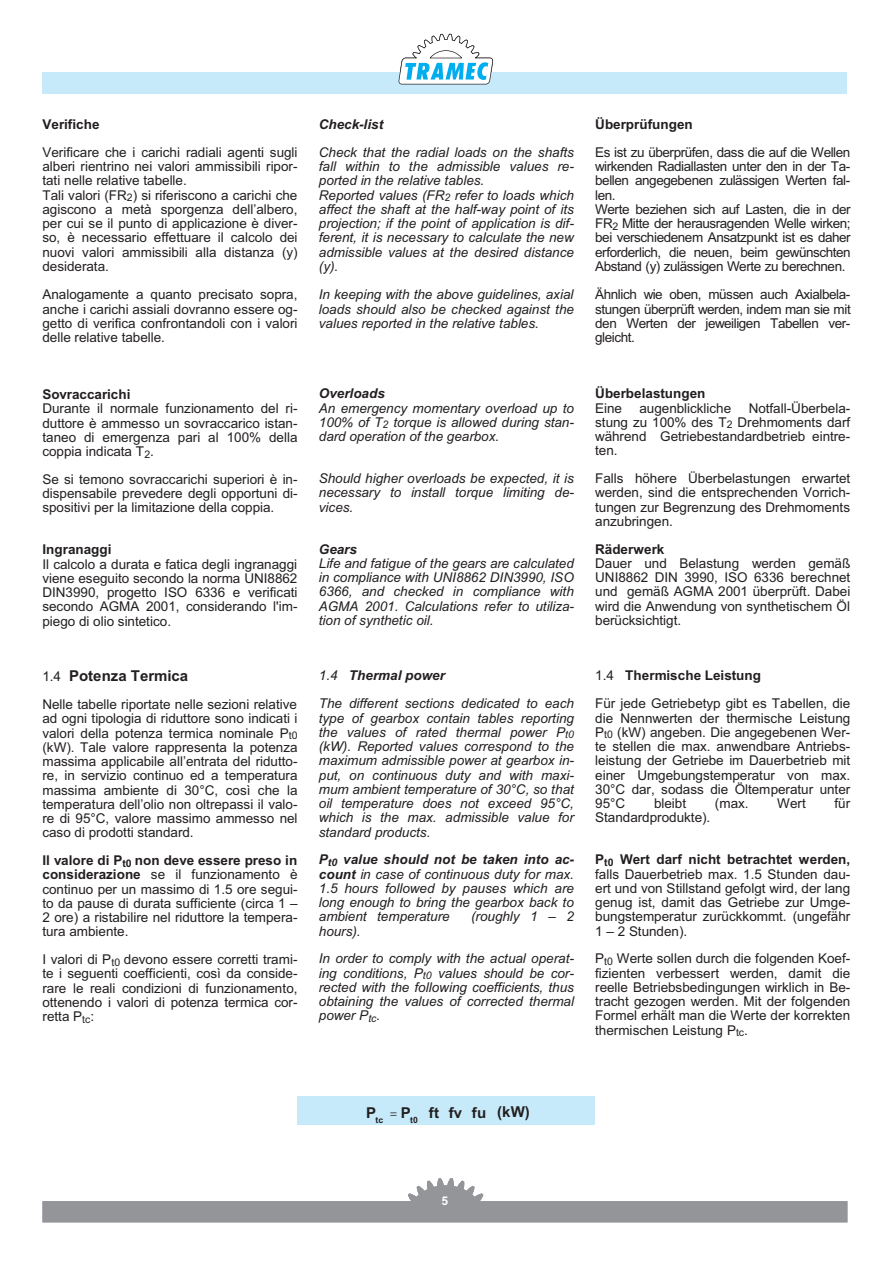
<style>
.page{position:relative;width:894px;height:1263px;background:#fff}
.page>*{position:absolute;margin:0;border:0;box-sizing:border-box;transform-origin:0 0}
.t1{font:700 15px "Arial";color:#231f20}
.t2{font:13.5px/14.2px "Arial";letter-spacing:-.005em;color:#231f20;text-align:justify}
.t3{font:italic 13.5px/14.2px "Arial";letter-spacing:-.005em;color:#231f20;text-align:justify}
.t4{font:13.5px/14.2px "Arial";letter-spacing:-.035em;color:#231f20}
.t5{font:700 13.5px "Arial";color:#231f20}
.t6{font:italic 700 13.5px "Arial";letter-spacing:-.005em;color:#231f20}
.t7{font:700 12px "Arial";color:#fff}
.t8{font:700 8.7px "Arial";color:#231f20}
.s1{font-weight:400;font-size:13.5px}
.s2{font-weight:700}
</style>
<div class="page">
<div style="left:42px;top:73px;width:805px;height:21px;background:#c6eafa"></div>
<svg style="left:399px;top:34px;width:94px;height:51px"></svg>
<svg style="left:42px;top:1178px;width:805px;height:44px"></svg>
<div style="left:298px;top:1096px;width:297px;height:29px;background:#c6eafa"></div>
<p class="t5" style="left:42px;top:119px;width:59px">Verifiche</p>
<p class="t2" style="left:42px;top:146px;width:257px;text-align:left">Ve ri fi ca re che i ca ri chi ra dia li agen ti su gli al be ri rien tri no nei va lo ri am mis si bi li ri por - ta ti nel le re la ti ve ta bel le.<br>Tali va lo ri (FR<sub>2</sub>) si ri fe ri sco no a ca ri chi che agi sco no a metà spor gen za del l’al be ro, per cui se il pun to di ap pli ca zione è di ver - so, è ne ces sa rio ef fet tua re il cal co lo dei nu o vi va lo ri am mis si bi li alla di stan za (y) de si de ra ta.</p>
<p class="t2" style="left:42px;top:289px;width:257px">Ana lo ga men te a quan to pre ci sa to so pra, an che i ca ri chi as sia li do vran no es se re og - get to di ve ri fi ca con fron tan do li con i va lo ri del le re la ti ve ta bel le.</p>
<p class="t5" style="left:42px;top:389px;width:89px">So vrac ca ri chi</p>
<p class="t2" style="left:42px;top:403px;width:257px">Du ran te il nor ma le fun zio na men to del ri - dut to re è am mes so un so vrac ca ri co istan - ta neo di emer gen za pari al 100% del la cop pia in di ca ta T<sub>2</sub>.</p>
<p class="t2" style="left:42px;top:473px;width:257px">Se si te mo no so vrac ca ri chi su pe rio ri è in - di spen sa bi le pre ve de re de gli op por tu ni di - spo si ti vi per la li mi ta zio ne del la cop pia.</p>
<p class="t5" style="left:42px;top:545px;width:71px">Ingra nag gi</p>
<p class="t2" style="left:42px;top:558px;width:257px">Il cal co lo a du ra ta e fa ti ca de gli in gra nag gi vie ne ese gui to se con do la nor ma UNI8862<br>DIN3990, pro get to ISO 6336 e ve ri fi ca ti se con do AGMA 2001, con si de ran do l'im - pie go di olio sin te ti co.</p>
<p class="t1" style="left:42px;top:670px;width:147px"><span class="s1">1.4</span> Potenza Termica</p>
<p class="t2" style="left:42px;top:698px;width:257px">Nel le ta bel le ri por ta te nel le se zio ni re la ti ve ad ogni ti po lo gia di ri dut to re sono in di ca ti i va lo ri del la po ten za ter mi ca no mi na le P<sub>t0 </sub>(kW). Tale va lo re rap pre sen ta la po ten za mas si ma ap pli ca bi le al l’en tra ta del ri dut to - re, in ser vi zio con ti nuo ed a tem pe ra tu ra mas si ma am bien te di 30°C, così che la tem pe ra tu ra del l’o lio non ol tre pas si il va lo - re di 95°C, va lo re mas si mo am mes so nel caso di pro dot ti stan dard.</p>
<p class="t2" style="left:42px;top:854px;width:257px"><span class="s2">Il va lo re di P</span><sub>t0</sub> <span class="s2">non deve es se re pre so in con si de ra zio ne</span> se il fun zio na men to è con ti nuo per un mas si mo di 1.5 ore se gui - to da pa u se di du ra ta suf fi cien te (cir ca 1 – 2 ore) a ri sta bi li re nel ri dut to re la tem pe ra - tu ra am bien te.</p>
<p class="t2" style="left:42px;top:953px;width:257px">I va lo ri di P<sub>t0</sub> de vo no es se re cor ret ti tra mi&shy;te i se guen ti co ef fi cien ti, così da con si de - ra re le re a li con di zio ni di fun zio na men to, ot te nen do i va lo ri di po ten za ter mi ca cor - ret ta P<sub>tc</sub>:</p>
<p class="t6" style="left:319px;top:119px;width:66px">Check- list</p>
<p class="t3" style="left:319px;top:146px;width:257px;text-align:left">Check that the ra dial loads on the shafts fall within to the ad mis si ble val ues re - ported in the rel a tive ta bles.<br>Re ported val ues (FR<sub>2</sub> re fer to loads which af fect the shaft at the half-way point of its pro jec tion; if the point of ap pli ca tion is dif&shy;fer ent, it is nec es sary to cal cu late the new ad mis si ble val ues at the de sired dis tance (y).</p>
<p class="t3" style="left:319px;top:289px;width:257px">In keep ing with the above guide lines, axial loads should also be checked against the val ues re ported in the rel a tive ta bles.</p>
<p class="t6" style="left:319px;top:389px;width:68px">Over loads</p>
<p class="t3" style="left:319px;top:402px;width:257px">An emer gency mo men tary over load up to 100% of T<sub>2</sub> torque is allowed dur ing stan - dard op er a tion of the gear box.</p>
<p class="t3" style="left:319px;top:473px;width:257px">Should higher overloads be ex pected, it is nec es sary to in stall torque lim it ing de - vices.</p>
<p class="t6" style="left:319px;top:544px;width:40px">Gears</p>
<p class="t3" style="left:319px;top:557px;width:257px">Life and fa tigue of the gears are cal cu lated in com pli ance with UNI8862 DIN3990, ISO 6366, and checked in com pli ance with AGMA 2001. Cal cu la tions re fer to uti li za - tion of syn thetic oil.</p>
<p class="t3" style="left:319px;top:663px;width:257px;line-height:27.8px">1.4 <span class="s2">Ther mal power<br></span>The dif fer ent sec tions ded i cated to each</p>
<p class="t3" style="left:319px;top:712px;width:257px">type of gear box con tain ta bles re port ing the val ues of rated ther mal power P<sub>t0 </sub>(kW). Re ported val ues cor re spond to the max i mum ad mis si ble power at gear box in - put, on con tin u ous duty and with max i - mum am bi ent tem per a ture of 30°C, so that oil tem per a ture does not ex ceed 95°C, which is the max. ad mis si ble value for stan dard prod ucts.</p>
<p class="t3" style="left:319px;top:854px;width:257px"><span class="s2">P</span><sub>t0</sub> <span class="s2">value should not be taken into ac - count</span> in case of con tin u ous duty for max.<br>1.5 hours fol lowed by pauses which are long enough to bring the gear box back to am bi ent tem per a ture</p>
<p class="t3" style="left:471px;top:911px;width:105px">(roughly 1 – 2</p>
<p class="t3" style="left:319px;top:918px;width:257px;line-height:27.8px">hours).<br>In or der to com ply with the actual op er at -</p>
<p class="t3" style="left:319px;top:967px;width:257px">ing con di tions, P<sub>t0</sub> val ues should be cor&shy;rected with the fol low ing co ef fi cients, thus ob tain ing the val ues of corrected ther mal power P<sub>tc</sub>.</p>
<p class="t5" style="left:595px;top:119px;width:99px">Über prü fun gen</p>
<p class="t4" style="left:595px;top:146px;width:257px">Es ist zu über prü fen, dass die auf die Wel len wir ken den Ra di al las ten un ter den in der Ta - bel len an ge ge be nen zu läs si gen Wer ten fal - len.<br>Wer te be zie hen sich auf Lasten, die in der FR<sub>2</sub> Mit te der he raus ra gen den Wel le wir ken; bei ver schie de nem An satz punkt ist es da her er for der lich, die neu en, beim ge wünsch ten Ab stand (y) zu läs si gen Wer te zu be rech nen.</p>
<p class="t2" style="left:595px;top:289px;width:257px">Ähn lich wie oben, müs sen auch Axi al be la - stun gen über prüft wer den, in dem man sie mit den Wer ten der je wei li gen Ta bel len ver - gleicht.</p>
<p class="t5" style="left:595px;top:389px;width:112px">Über be la stun gen</p>
<p class="t2" style="left:595px;top:402px;width:28px">Eine</p>
<p class="t2" style="left:639px;top:402px;width:93px">au gen blic kli che</p>
<p class="t2" style="left:595px;top:402px;width:257px;text-indent:153px">Not fall-Über be la - stung zu 100% des T<sub>2</sub> Dreh mo ments darf wäh rend Ge trie be stan dard be trieb ein tre - ten.</p>
<p class="t2" style="left:595px;top:473px;width:257px">Falls hö he re Über be la stun gen er war tet wer den, sind die ent spre chen den Vor rich - tun gen zur Be gren zung des Dreh mo ments an zu brin gen.</p>
<p class="t5" style="left:595px;top:544px;width:71px">Rä der werk</p>
<p class="t2" style="left:595px;top:557px;width:257px">Dau er und Be la stung wer den ge mäß UNI8862 DIN 3990, ISO 6336 be rech net und ge mäß AGMA 2001 über prüft. Da bei wird die An wen dung von syn the ti schem Öl berücksichtigt.</p>
<p class="t2" style="left:595px;top:663px;width:257px;line-height:27.8px">1.4 <span class="s2">Thermische Leistung<br></span>Für jede Ge trie be typ gibt es Ta bel len, die</p>
<p class="t2" style="left:595px;top:712px;width:257px">die Nenn wer ten der ther mi sche Lei stung P<sub>t0</sub> (kW) an ge ben. Die an ge ge be nen Wer - te stel len die max. an wend ba re An triebs - lei stung der Ge trie be im Dau er be trieb mit ei ner Um ge bungs tem pe ra tur von max.<br>30°C dar, so dass die Öl tem pe ra tur un ter 95°C</p>
<p class="t2" style="left:654px;top:797px;width:34px">bleibt</p>
<p class="t2" style="left:715px;top:797px;width:35px">(max.</p>
<p class="t2" style="left:777px;top:797px;width:30px">Wert</p>
<p class="t2" style="left:835px;top:797px;width:17px">für</p>
<p class="t2" style="left:595px;top:812px;width:117px">Standardprodukte).</p>
<p class="t2" style="left:595px;top:854px;width:257px"><span class="s2">P</span><sub>t0</sub> <span class="s2">Wert darf nicht be trach tet wer den, </span>falls Dau er be trieb max. 1.5 Stun den dau - ert und von Still stand ge folgt wird, der lang ge nug ist, da mit das Ge trie be zur Um ge - bungs tem pe ra tur zu rüc kkommt. (un ge fähr 1 – 2 Stunden).</p>
<p class="t2" style="left:595px;top:953px;width:257px">P<sub>t0</sub> Wer te sol len durch die fol gen den Ko ef - fi zien ten ver bes sert wer den, da mit die reel le Be triebs be din gun gen wirk lich in Be - tracht ge zo gen wer den. Mit der fol gen den For mel er hält man die Wer te der korrek ten ther mi schen Lei stung P<sub>tc</sub>.</p>
<p class="t1" style="left:366px;top:1107px;width:12px">P</p>
<p class="t1" style="left:401px;top:1107px;width:87px">P ft fv fu</p>
<p class="t8" style="left:375px;top:1116px;width:9px">tc</p>
<p class="t8" style="left:410px;top:1116px;width:9px">t0</p>
<p class="t1" style="left:497px;top:1107px;width:34px">(kW)</p>
<p class="t7" style="left:442px;top:1196px;width:8px">5</p>
</div>
